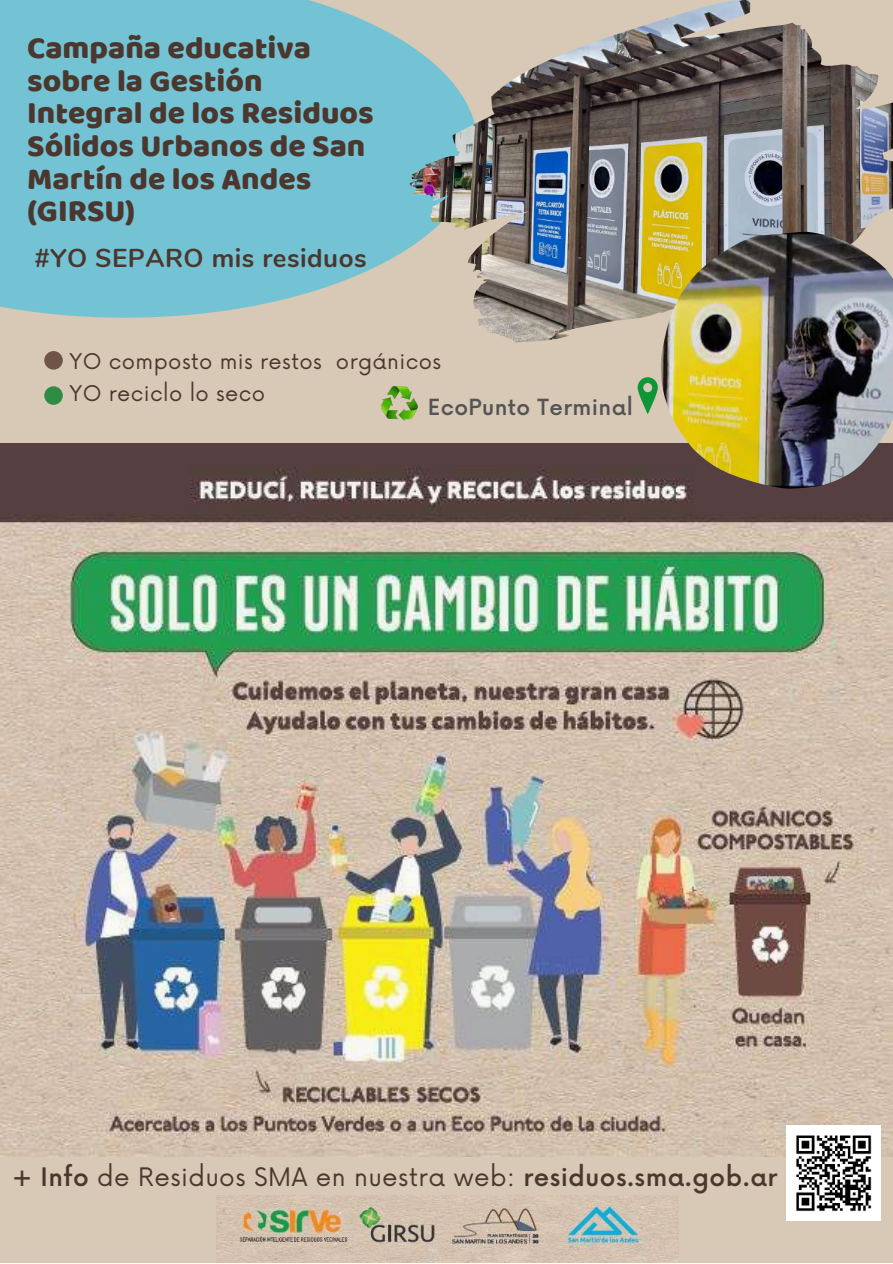
<style>
.page{position:relative;width:893px;height:1264px;background:#fff}
.page>*{position:absolute;margin:0;border:0;box-sizing:border-box;transform-origin:0 0}
.t1{font:31.8px/32.5px "Baloo";color:#4b372d}
.t2{font:700 25.8px "Nunito";letter-spacing:.02em;color:#4b372d}
.t3{font:24.75px "Now";letter-spacing:.02em;color:#4b372d}
.t4{font:500 21.75px "Now";letter-spacing:.02em;color:#545454}
.t5{font:21.15px/31.2px "Now";letter-spacing:.02em;color:#4b372d}
.s1{font-weight:500}
</style>
<div class="page">
<div style="left:0;top:0;width:892px;height:1262px;background:#d7c9b5"></div>
<div style="left:0;top:0;width:478px;height:318px;background:#74c3d5"></div>
<div style="left:44px;top:386px;width:19px;height:19px;background:#2e8d44;border-radius:50%"></div>
<div style="left:44px;top:351px;width:19px;height:18px;background:#6f5547;border-radius:50%"></div>
<img style="left:410px;top:0;width:482px;height:342px">
<img style="left:0;top:443px;width:892px;height:713px">
<img style="left:661px;top:232px;width:231px;height:257px">
<svg style="left:637px;top:377px;width:20px;height:37px"></svg>
<img style="left:216px;top:1195px;width:462px;height:67px">
<img style="left:382px;top:386px;width:36px;height:34px">
<img style="left:786px;top:1125px;width:94px;height:95px">
<p class="t1" style="left:27px;top:31px;width:348px">Campaña educativa sobre la Gestión<br>Integral de los Residuos<br>Sólidos Urbanos de San<br>Martín de los Andes (GIRSU)</p>
<p class="t2" style="left:34px;top:241px;width:334px">#YO SEPARO mis residuos</p>
<p class="t5" style="left:70px;top:347px;width:373px">YO composto mis restos orgánicos<br>YO reciclo lo seco</p>
<p class="t4" style="left:428px;top:395px;width:206px">EcoPunto Terminal</p>
<p class="t3" style="left:12px;top:1163px;width:766px"><span class="s1">+ Info</span> de Residuos SMA en nuestra web: <span class="s1">residuos.sma.gob.ar</span></p>
</div>
